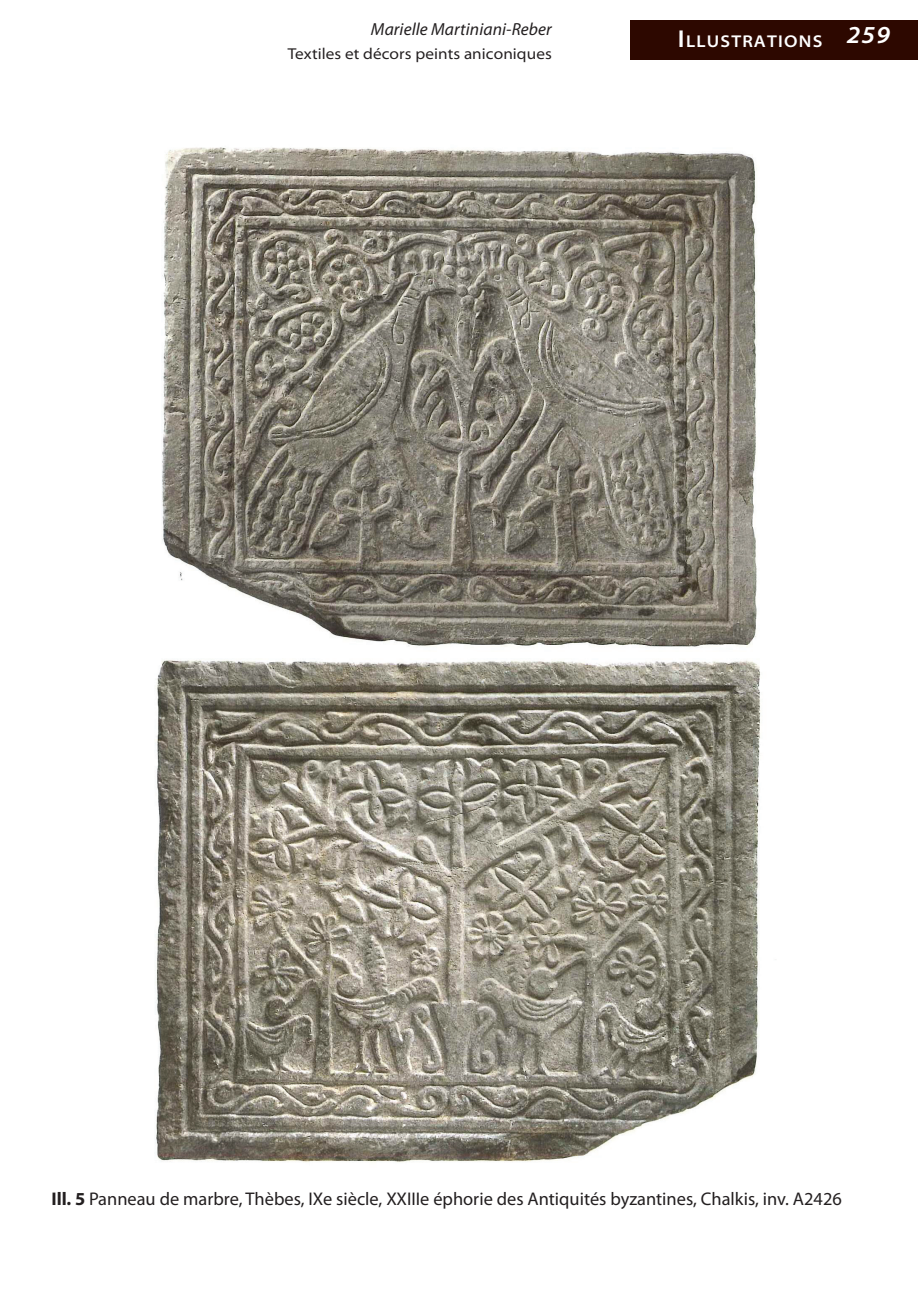
<style>
.page{position:relative;width:918px;height:1290px;background:#fff}
.page>*{position:absolute;margin:0;border:0;box-sizing:border-box;transform-origin:0 0}
.t1{font:18.38px "Myriad Pro";color:#231f20}
.t2{font:italic 17.5px "Myriad Pro";letter-spacing:.005em;color:#231f20}
.t3{font:600 semi-expanded 17.15px "Myriad Pro";letter-spacing:.07em;color:#fff}
.t4{font:semi-expanded 15.75px "Myriad Pro";letter-spacing:.005em;color:#231f20}
.s1{font-size:24.5px}
.s2{font-weight:700}
</style>
<div class="page">
<div style="left:630px;top:20px;width:288px;height:40px;background:#2d0800"></div>
<img style="left:155px;top:147px;width:606px;height:1015px">
<p class="t2" style="left:371px;top:18px;width:182px">Marielle Martiniani-Reber</p>
<p class="t4" style="left:288px;top:45px;width:266px">Textiles et décors peints aniconiques</p>
<p class="t3" style="left:678px;top:32px;width:214px"><span class="s1">I</span>LLUSTRATIONS <sup>259</sup></p>
<p class="t1" style="left:51px;top:1187px;width:792px"><span class="s2">Ill. 5</span> Panneau de marbre, Thèbes, IXe siècle, XXIIIe éphorie des Antiquités byzantines, Chalkis, inv. A2426</p>
</div>
